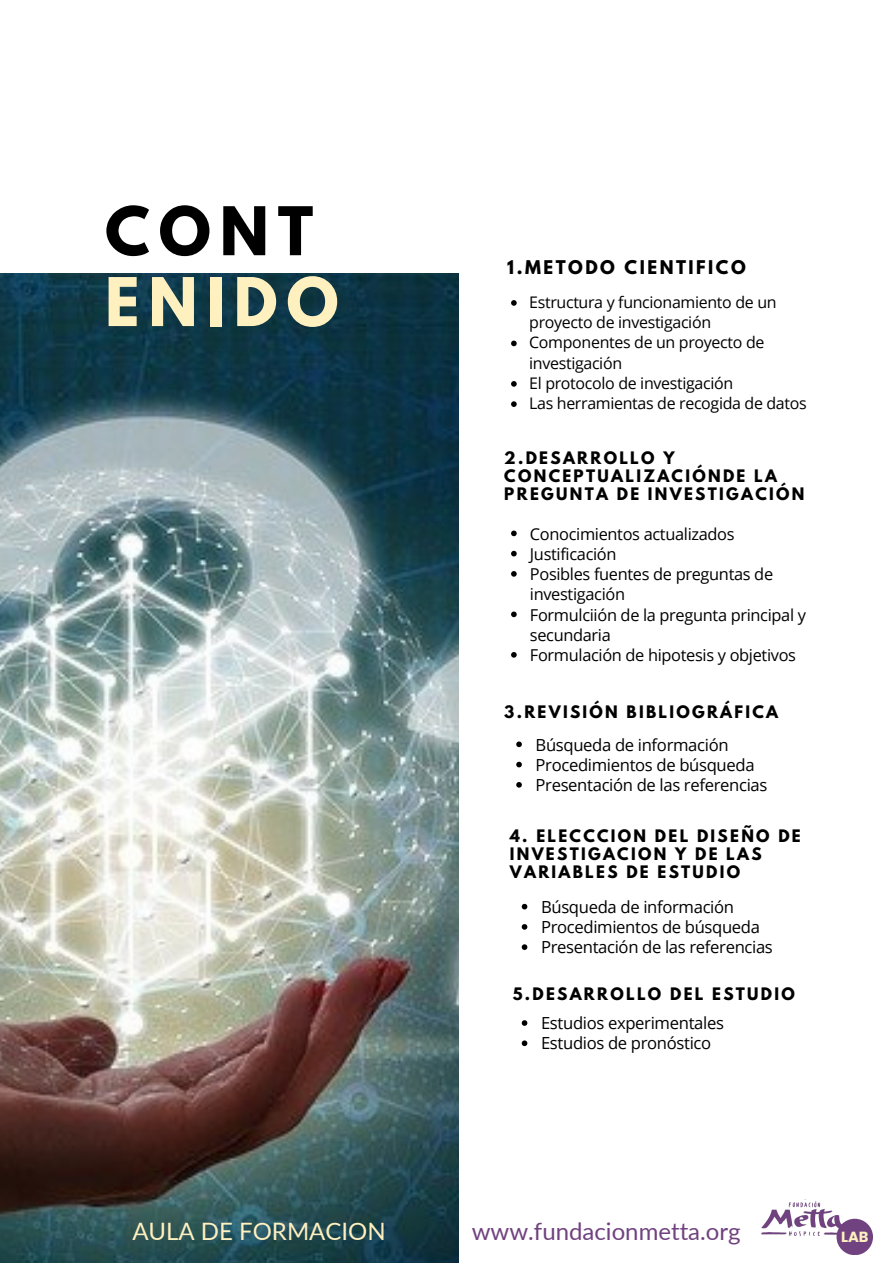
<style>
.page{position:relative;width:893px;height:1264px;background:#fff}
.page>*{position:absolute;margin:0;border:0;box-sizing:border-box;transform-origin:0 0}
.t1{font:700 59.4px/70.8px "League Spartan";letter-spacing:.15em;color:#fff0c0}
.t2{font:24px "Lato";color:#70427f}
.t3{font:24px "Lato";color:#fff0c0}
.t4{font:700 16.8px "League Spartan";letter-spacing:.15em;color:#000}
.t5{font:16.65px "Open Sans";letter-spacing:-.02em;color:#000}
.t6{font:16.35px/20.2px "Open Sans";letter-spacing:-.02em;color:#000}
.t7{font:15.9px/20.2px "Open Sans";letter-spacing:-.02em;color:#000}
.t8{font:700 15.3px/18px "League Spartan";letter-spacing:.15em;color:#000}
.t9{font:700 14.7px "Poppins";color:#fff0c0}
.s1{color:#000}
</style>
<div class="page">
<img style="left:0;top:274px;width:458px;height:988px">
<svg style="left:511px;top:300px;width:5px;height:6px"></svg>
<svg style="left:511px;top:340px;width:5px;height:6px"></svg>
<svg style="left:511px;top:381px;width:5px;height:6px"></svg>
<svg style="left:511px;top:401px;width:5px;height:6px"></svg>
<svg style="left:511px;top:530px;width:5px;height:6px"></svg>
<svg style="left:511px;top:551px;width:5px;height:5px"></svg>
<svg style="left:511px;top:571px;width:5px;height:5px"></svg>
<svg style="left:511px;top:611px;width:5px;height:6px"></svg>
<svg style="left:511px;top:652px;width:5px;height:5px"></svg>
<svg style="left:516px;top:741px;width:6px;height:6px"></svg>
<svg style="left:516px;top:761px;width:6px;height:6px"></svg>
<svg style="left:516px;top:782px;width:6px;height:5px"></svg>
<svg style="left:521px;top:903px;width:6px;height:6px"></svg>
<svg style="left:521px;top:924px;width:6px;height:5px"></svg>
<svg style="left:521px;top:944px;width:6px;height:5px"></svg>
<svg style="left:521px;top:1020px;width:6px;height:5px"></svg>
<svg style="left:521px;top:1040px;width:6px;height:6px"></svg>
<img style="left:761px;top:1199px;width:112px;height:56px">
<div style="left:836px;top:1218px;width:36px;height:37px;background:#70427f;border-radius:50%"></div>
<p class="t1" style="left:105px;top:203px;width:235px"><span class="s1">CONT<br></span>ENIDO</p>
<p class="t4" style="left:507px;top:258px;width:240px">1.METODO CIENTIFICO</p>
<p class="t7" style="left:529px;top:292px;width:249px">Estructura y funcionamiento de un proyecto de investigación</p>
<p class="t7" style="left:529px;top:332px;width:237px">Componentes de un proyecto de investigación</p>
<p class="t7" style="left:529px;top:372px;width:205px">El protocolo de investigación</p>
<p class="t7" style="left:529px;top:393px;width:279px">Las herramientas de recogida de datos</p>
<p class="t8" style="left:504px;top:451px;width:302px">2.DESARROLLO Y<br>CONCEPTUALIZACIÓNDE LA<br>PREGUNTA DE INVESTIGACIÓN</p>
<p class="t6" style="left:530px;top:523px;width:206px">Conocimientos actualizados</p>
<p class="t6" style="left:530px;top:543px;width:88px">Justificación</p>
<p class="t6" style="left:530px;top:563px;width:245px">Posibles fuentes de preguntas de investigación</p>
<p class="t6" style="left:530px;top:604px;width:277px">Formulciión de la pregunta principal y secundaria</p>
<p class="t6" style="left:530px;top:644px;width:268px">Formulación de hipotesis y objetivos</p>
<p class="t8" style="left:504px;top:704px;width:275px">3.REVISIÓN BIBLIOGRÁFICA</p>
<p class="t5" style="left:535px;top:732px;width:194px">Búsqueda de información</p>
<p class="t5" style="left:535px;top:753px;width:220px">Procedimientos de búsqueda</p>
<p class="t5" style="left:535px;top:773px;width:233px">Presentación de las referencias</p>
<p class="t8" style="left:509px;top:828px;width:292px">4. ELECCCION DEL DISEÑO DE<br>INVESTIGACION Y DE LAS<br>VARIABLES DE ESTUDIO</p>
<p class="t5" style="left:541px;top:895px;width:194px">Búsqueda de información</p>
<p class="t5" style="left:541px;top:915px;width:220px">Procedimientos de búsqueda</p>
<p class="t5" style="left:541px;top:935px;width:233px">Presentación de las referencias</p>
<p class="t8" style="left:512px;top:986px;width:283px">5.DESARROLLO DEL ESTUDIO</p>
<p class="t5" style="left:541px;top:1011px;width:184px">Estudios experimentales</p>
<p class="t5" style="left:541px;top:1031px;width:172px">Estudios de pronóstico</p>
<p class="t3" style="left:132px;top:1216px;width:255px">AULA DE FORMACION</p>
<p class="t2" style="left:471px;top:1216px;width:270px">www.fundacionmetta.org</p>
<p class="t9" style="left:841px;top:1226px;width:29px">LAB</p>
</div>
